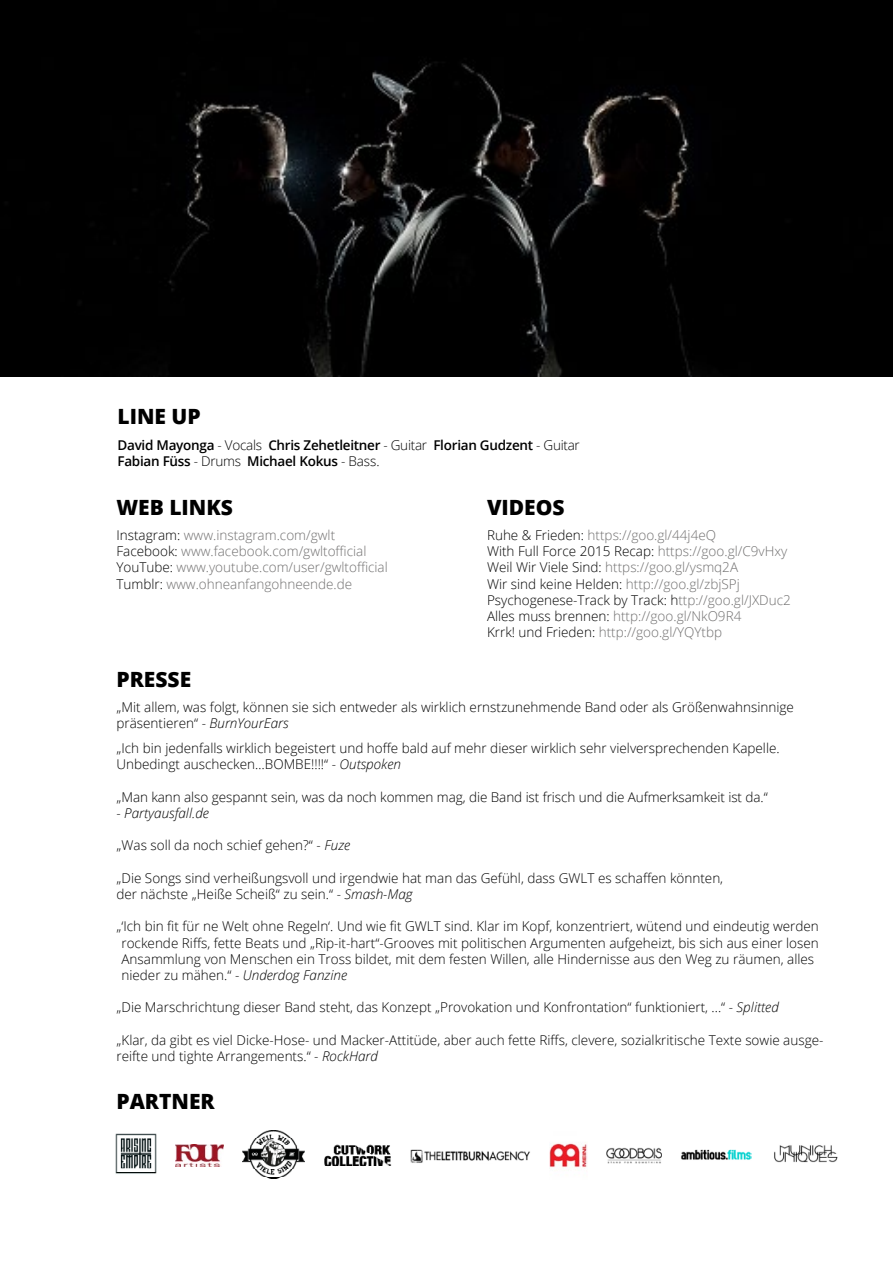
<style>
.page{position:relative;width:893px;height:1263px;background:#fff}
.page>*{position:absolute;margin:0;border:0;box-sizing:border-box;transform-origin:0 0}
.t1{font:800 21px "Open Sans";color:#000}
.t2{font:300 13.5px/16.2px "Open Sans";color:#000}
.t3{font:300 13.5px/16.2px "Open Sans";color:#706f6f}
.t4{font:600 13.5px/16.2px "Open Sans";letter-spacing:-.02em;color:#000}
.t5{font:italic 300 13.5px "Open Sans";color:#000}
.s1{font-weight:300}
.s2{color:#000}
.s3{font-style:italic}
.s4{font-style:normal}
</style>
<div class="page">
<img style="left:0;top:0;width:893px;height:376px">
<img style="left:175px;top:1144px;width:48px;height:22px">
<img style="left:324px;top:1144px;width:68px;height:23px">
<img style="left:681px;top:1149px;width:71px;height:11px">
<img style="left:774px;top:1145px;width:64px;height:18px">
<img style="left:550px;top:1143px;width:37px;height:25px">
<img style="left:411px;top:1149px;width:119px;height:14px">
<img style="left:606px;top:1147px;width:56px;height:17px">
<img style="left:242px;top:1130px;width:63px;height:48px">
<img style="left:115px;top:1133px;width:41px;height:41px">
<h1 class="t1" style="left:117px;top:401px;width:85px">LINE UP</h1>
<p class="t4" style="left:117px;top:436px;width:464px">David Mayonga <span class="s1">- Vocals</span> Chris Zehetleitner <span class="s1">- Guitar</span> Florian Gudzent <span class="s1">- Guitar<br></span>Fabian Füss <span class="s1">- Drums</span> Michael Kokus <span class="s1">- Bass.</span></p>
<h1 class="t1" style="left:116px;top:491px;width:118px">WEB LINKS</h1>
<p class="t3" style="left:116px;top:527px;width:273px"><span class="s2">Instagram:</span> www.instagram.com/gwlt <span class="s2">Facebook:</span> www.facebook.com/gwltofficial <span class="s2">YouTube:</span> www.youtube.com/user/gwltofficial <span class="s2">Tumblr:</span> www.ohneanfangohneende.de</p>
<h1 class="t1" style="left:487px;top:491px;width:79px">VIDEOS</h1>
<p class="t3" style="left:487px;top:527px;width:305px"><span class="s2">Ruhe &amp; Frieden:</span> https://goo.gl/44j4eQ<br><span class="s2">With Full Force 2015 Recap:</span> https://goo.gl/C9vHxy <span class="s2">Weil Wir Viele Sind:</span> https://goo.gl/ysmq2A<br><span class="s2">Wir sind keine Helden:</span> http://goo.gl/zbjSPj <span class="s2">Psychogenese-Track by Track: h</span>ttp://goo.gl/JXDuc2<br><span class="s2">Alles muss brennen:</span> http://goo.gl/NkO9R4<br><span class="s2">Krrk! und Frieden:</span> http://goo.gl/YQYtbp</p>
<h1 class="t1" style="left:116px;top:663px;width:76px">PRESSE</h1>
<p class="t2" style="left:116px;top:698px;width:679px">„Mit allem, was folgt, können sie sich entweder als wirklich ernstzunehmende Band oder als Größenwahnsinnige präsentieren“ - <span class="s3">BurnYourEars</span></p>
<p class="t2" style="left:116px;top:740px;width:665px">„Ich bin jedenfalls wirklich begeistert und hoffe bald auf mehr dieser wirklich sehr vielversprechenden Kapelle.<br>Unbedingt auschecken…BOMBE!!!!“ - <span class="s3">Outspoken</span></p>
<p class="t2" style="left:116px;top:788px;width:653px">„Man kann also gespannt sein, was da noch kommen mag, die Band ist frisch und die Aufmerksamkeit ist da.“</p>
<p class="t5" style="left:116px;top:804px;width:94px"><span class="s4">-</span> Partyausfall.de</p>
<p class="t2" style="left:116px;top:837px;width:235px">„Was soll da noch schief gehen?“ - <span class="s3">Fuze</span></p>
<p class="t2" style="left:116px;top:869px;width:608px">„Die Songs sind verheißungsvoll und irgendwie hat man das Gefühl, dass GWLT es schaffen könnten, der nächste „Heiße Scheiß“ zu sein.“ - <span class="s3">Smash-Mag</span></p>
<p class="t2" style="left:121px;top:918px;width:699px;text-indent:-5px">„‘Ich bin fit für ne Welt ohne Regeln‘. Und wie fit GWLT sind. Klar im Kopf, konzentriert, wütend und eindeutig werden rockende Riffs, fette Beats und „Rip-it-hart“-Grooves mit politischen Argumenten aufgeheizt, bis sich aus einer losen Ansammlung von Menschen ein Tross bildet, mit dem festen Willen, alle Hindernisse aus den Weg zu räumen, alles nieder zu mähen.“ - <span class="s3">Underdog Fanzine</span></p>
<p class="t2" style="left:116px;top:999px;width:664px">„Die Marschrichtung dieser Band steht, das Konzept „Provokation und Konfrontation“ funktioniert, ...“ - <span class="s3">Splitted</span></p>
<p class="t2" style="left:116px;top:1031px;width:708px">„Klar, da gibt es viel Dicke-Hose- und Macker-Attitüde, aber auch fette Riffs, clevere, sozialkritische Texte sowie ausge&shy;reifte und tighte Arrangements.“ - <span class="s3">RockHard</span></p>
<h1 class="t1" style="left:116px;top:1085px;width:100px">PARTNER</h1>
</div>
